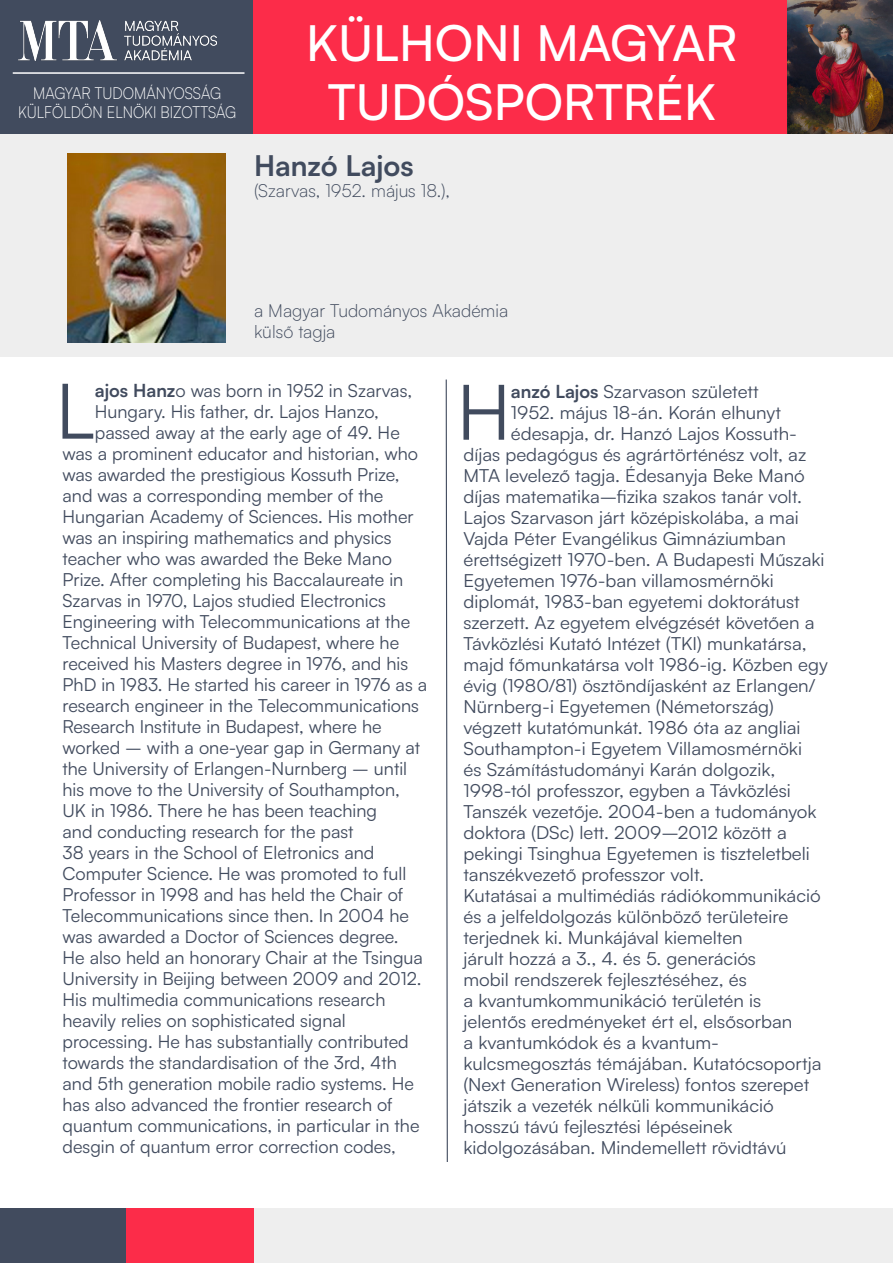
<style>
.page{position:relative;width:893px;height:1263px;background:#fff}
.page>*{position:absolute;margin:0;border:0;box-sizing:border-box;transform-origin:0 0}
.t1{font:76.65px "Satoshi";color:#414b5e}
.t2{font:500 49.5px/59.4px "Satoshi";color:#fff;text-align:center}
.t3{font:700 28.5px "Satoshi";color:#414b5e}
.t4{font:18px "Satoshi";color:#414b5e}
.t5{font:18px "Satoshi";color:#414b5e;scale:1.04 1}
.t6{font:300 18px/21.6px "Satoshi";color:#414b5e}
.t7{font:300 16.5px/19.8px "Satoshi";color:#fff;text-align:center;scale:.9 1}
.s1{font-weight:700}
</style>
<div class="page">
<div style="left:0;top:1209px;width:126px;height:54px;background:#414b5e"></div>
<div style="left:0;top:0;width:254px;height:134px;background:#414b5e"></div>
<div style="left:253px;top:0;width:640px;height:134px;background:#fc2c49"></div>
<div style="left:0;top:134px;width:893px;height:222px;background:#eee"></div>
<img style="left:18px;top:20px;width:199px;height:41px">
<img style="left:787px;top:0;width:106px;height:134px">
<div style="left:126px;top:1209px;width:128px;height:54px;background:#fc2c49"></div>
<img style="left:67px;top:153px;width:158px;height:189px">
<hr style="left:13px;top:72px;width:231px;height:2px;background:#fff">
<div style="left:254px;top:1209px;width:639px;height:54px;background:#eee"></div>
<svg style="left:445px;top:379px;width:3px;height:783px"></svg>
<p class="t7" style="left:18px;top:82px;width:244px">MAGYAR TUDOMÁNYOSSÁG<br>KÜLFÖLDÖN ELNÖKI BIZOTTSÁG</p>
<h2 class="t2" style="left:306px;top:11px;width:433px">KÜLHONI MAGYAR<br>TUDÓSPORTRÉK</h2>
<h3 class="t3" style="left:254px;top:144px;width:161px">Hanzó Lajos</h3>
<p class="t6" style="left:254px;top:179px;width:197px">(Szarvas, 1952. május 18.),</p>
<p class="t6" style="left:254px;top:299px;width:256px">a Magyar Tudományos Akadémia külső tagja</p>
<h1 class="t1" style="left:56px;top:360px;width:41px">L</h1>
<p class="t4" style="left:95px;top:378px;width:319px"><span class="s1">ajos Hanz</span>o was born in 1952 in Szarvas,</p>
<p class="t4" style="left:95px;top:399px;width:285px">Hungary. His father, dr. Lajos Hanzo,</p>
<p class="t4" style="left:95px;top:420px;width:306px">passed away at the early age of 49. He</p>
<p class="t4" style="left:63px;top:441px;width:357px">was a prominent educator and historian, who</p>
<p class="t4" style="left:63px;top:462px;width:339px">was awarded the prestigious Kossuth Prize,</p>
<p class="t4" style="left:63px;top:483px;width:322px">and was a corresponding member of the</p>
<p class="t4" style="left:63px;top:504px;width:353px">Hungarian Academy of Sciences. His mother</p>
<p class="t4" style="left:63px;top:525px;width:331px">was an inspiring mathematics and physics</p>
<p class="t4" style="left:63px;top:546px;width:331px">teacher who was awarded the Beke Mano</p>
<p class="t4" style="left:63px;top:567px;width:342px">Prize. After completing his Baccalaureate in</p>
<p class="t4" style="left:63px;top:588px;width:325px">Szarvas in 1970, Lajos studied Electronics</p>
<p class="t4" style="left:63px;top:609px;width:349px">Engineering with Telecommunications at the</p>
<p class="t4" style="left:63px;top:630px;width:338px">Technical University of Budapest, where he</p>
<p class="t4" style="left:63px;top:651px;width:347px">received his Masters degree in 1976, and his</p>
<p class="t4" style="left:63px;top:672px;width:366px">PhD in 1983. He started his career in 1976 as a</p>
<p class="t4" style="left:63px;top:693px;width:358px">research engineer in the Telecommunications</p>
<p class="t4" style="left:63px;top:714px;width:321px">Research Institute in Budapest, where he</p>
<p class="t4" style="left:63px;top:735px;width:359px">worked – with a one-year gap in Germany at</p>
<p class="t4" style="left:63px;top:756px;width:346px">the University of Erlangen-Nurnberg – until</p>
<p class="t4" style="left:63px;top:777px;width:339px">his move to the University of Southampton,</p>
<p class="t4" style="left:63px;top:798px;width:316px">UK in 1986. There he has been teaching</p>
<p class="t4" style="left:63px;top:819px;width:293px">and conducting research for the past</p>
<p class="t4" style="left:63px;top:840px;width:313px">38 years in the School of Eletronics and</p>
<p class="t4" style="left:63px;top:861px;width:345px">Computer Science. He was promoted to full</p>
<p class="t4" style="left:63px;top:882px;width:342px">Professor in 1998 and has held the Chair of</p>
<p class="t4" style="left:63px;top:903px;width:348px">Telecommunications since then. In 2004 he</p>
<p class="t4" style="left:63px;top:924px;width:338px">was awarded a Doctor of Sciences degree.</p>
<p class="t4" style="left:63px;top:945px;width:362px">He also held an honorary Chair at the Tsingua</p>
<p class="t4" style="left:63px;top:966px;width:361px">University in Beijing between 2009 and 2012.</p>
<p class="t4" style="left:63px;top:987px;width:324px">His multimedia communications research</p>
<p class="t4" style="left:63px;top:1008px;width:285px">heavily relies on sophisticated signal</p>
<p class="t4" style="left:63px;top:1029px;width:348px">processing. He has substantially contributed</p>
<p class="t4" style="left:63px;top:1050px;width:336px">towards the standardisation of the 3rd, 4th</p>
<p class="t4" style="left:63px;top:1071px;width:353px">and 5th generation mobile radio systems. He</p>
<p class="t4" style="left:63px;top:1092px;width:332px">has also advanced the frontier research of</p>
<p class="t4" style="left:63px;top:1113px;width:359px">quantum communications, in particular in the</p>
<p class="t4" style="left:63px;top:1134px;width:335px">desgin of quantum error correction codes,</p>
<h1 class="t1" style="left:457px;top:361px;width:56px">H</h1>
<p class="t5" style="left:511px;top:379px;width:240px"><span class="s1">anzó Lajos</span> Szarvason született</p>
<p class="t5" style="left:511px;top:400px;width:261px">1952. május 18-án. Korán elhunyt</p>
<p class="t5" style="left:511px;top:421px;width:277px">édesapja, dr. Hanzó Lajos Kossuth-</p>
<p class="t5" style="left:463px;top:442px;width:331px">díjas pedagógus és agrártörténész volt, az</p>
<p class="t5" style="left:463px;top:463px;width:330px">MTA levelező tagja. Édesanyja Beke Manó</p>
<p class="t5" style="left:463px;top:484px;width:327px">díjas matematika–fizika szakos tanár volt.</p>
<p class="t5" style="left:463px;top:505px;width:324px">Lajos Szarvason járt középiskolába, a mai</p>
<p class="t5" style="left:463px;top:526px;width:311px">Vajda Péter Evangélikus Gimnáziumban</p>
<p class="t5" style="left:463px;top:547px;width:349px">érettségizett 1970-ben. A Budapesti Műszaki</p>
<p class="t5" style="left:463px;top:568px;width:300px">Egyetemen 1976-ban villamosmérnöki</p>
<p class="t5" style="left:463px;top:589px;width:325px">diplomát, 1983-ban egyetemi doktorátust</p>
<p class="t5" style="left:463px;top:610px;width:339px">szerzett. Az egyetem elvégzését követően a</p>
<p class="t5" style="left:463px;top:631px;width:331px">Távközlési Kutató Intézet (TKI) munkatársa,</p>
<p class="t5" style="left:463px;top:652px;width:352px">majd főmunkatársa volt 1986-ig. Közben egy</p>
<p class="t5" style="left:463px;top:673px;width:340px">évig (1980/81) ösztöndíjasként az Erlangen/</p>
<p class="t5" style="left:463px;top:694px;width:300px">Nürnberg-i Egyetemen (Németország)</p>
<p class="t5" style="left:463px;top:715px;width:326px">végzett kutatómunkát. 1986 óta az angliai</p>
<p class="t5" style="left:463px;top:736px;width:327px">Southampton-i Egyetem Villamosmérnöki</p>
<p class="t5" style="left:463px;top:757px;width:301px">és Számítástudományi Karán dolgozik,</p>
<p class="t5" style="left:463px;top:778px;width:316px">1998-tól professzor, egyben a Távközlési</p>
<p class="t5" style="left:463px;top:799px;width:341px">Tanszék vezetője. 2004-ben a tudományok</p>
<p class="t5" style="left:463px;top:820px;width:312px">doktora (DSc) lett. 2009–2012 között a</p>
<p class="t5" style="left:463px;top:841px;width:335px">pekingi Tsinghua Egyetemen is tiszteletbeli</p>
<p class="t5" style="left:463px;top:862px;width:233px">tanszékvezető professzor volt.</p>
<p class="t5" style="left:463px;top:883px;width:345px">Kutatásai a multimédiás rádiókommunikáció</p>
<p class="t5" style="left:463px;top:904px;width:314px">és a jelfeldolgozás különböző területeire</p>
<p class="t5" style="left:463px;top:925px;width:270px">terjednek ki. Munkájával kiemelten</p>
<p class="t5" style="left:463px;top:946px;width:283px">járult hozzá a 3., 4. és 5. generációs</p>
<p class="t5" style="left:463px;top:967px;width:274px">mobil rendszerek fejlesztéséhez, és</p>
<p class="t5" style="left:463px;top:988px;width:288px">a kvantumkommunikáció területén is</p>
<p class="t5" style="left:463px;top:1009px;width:318px">jelentős eredményeket ért el, elsősorban</p>
<p class="t5" style="left:463px;top:1030px;width:247px">a kvantumkódok és a kvantum-</p>
<p class="t5" style="left:463px;top:1051px;width:346px">kulcsmegosztás témájában. Kutatócsoportja</p>
<p class="t5" style="left:463px;top:1072px;width:334px">(Next Generation Wireless) fontos szerepet</p>
<p class="t5" style="left:463px;top:1093px;width:300px">játszik a vezeték nélküli kommunikáció</p>
<p class="t5" style="left:463px;top:1114px;width:260px">hosszú távú fejlesztési lépéseinek</p>
<p class="t5" style="left:463px;top:1135px;width:312px">kidolgozásában. Mindemellett rövidtávú</p>
</div>
